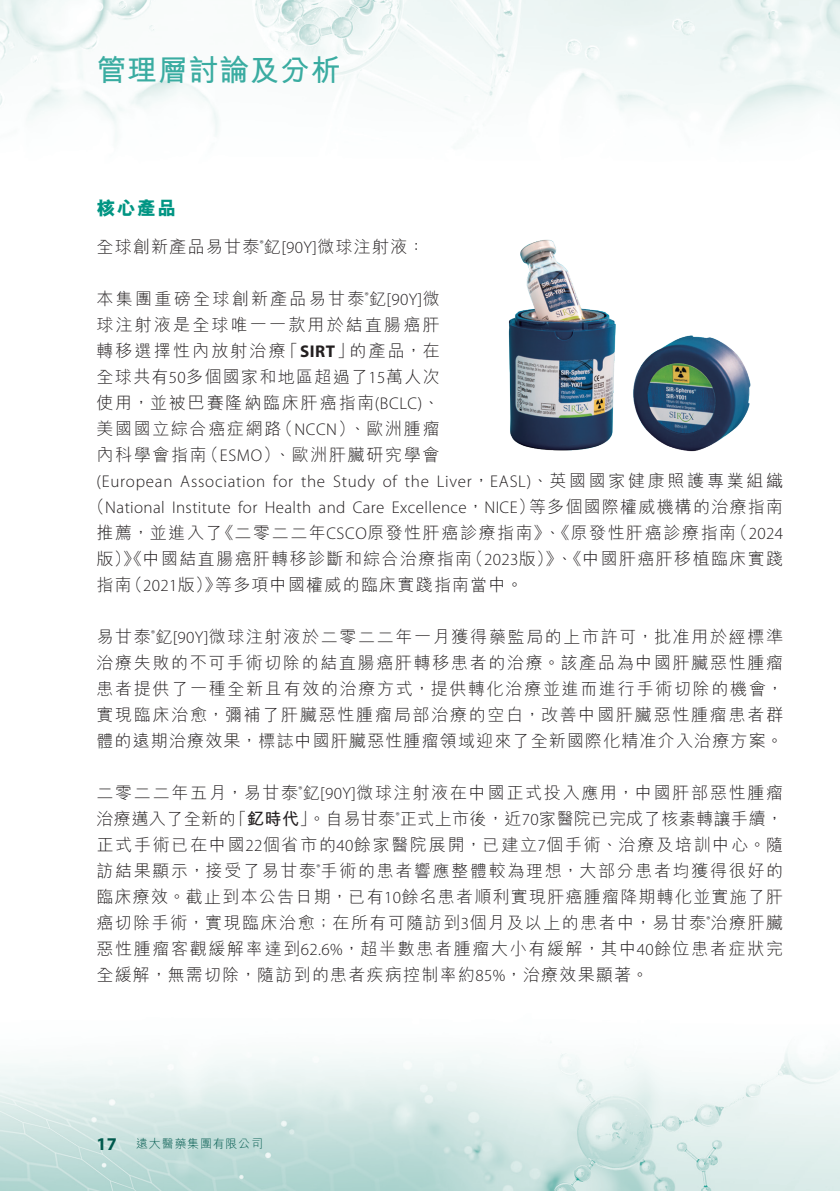
<style>
.page{position:relative;width:840px;height:1191px;background:#fff}
.page>*{position:absolute;margin:0;border:0;box-sizing:border-box;transform-origin:0 0}
.t1{font:700 30px "M Hei HK";letter-spacing:.02em;color:#3aaca1}
.t2{font:800 19px "M Hei HK";color:#009583}
.t3{font:700 18px "Myriad Pro";color:#00594d}
.t4{font:300 17px/26px "M Hei HK";letter-spacing:.095em;color:#231f20}
.t5{font:300 17px "Myriad Pro";letter-spacing:.02em;color:#231f20}
.t6{font:300 17px "M Hei HK";letter-spacing:.07em;color:#231f20}
.t7{font:300 17px/26px "M Hei HK";letter-spacing:.125em;color:#231f20;text-align:right}
.t8{font:300 17px "M Hei HK";letter-spacing:.025em;color:#231f20}
.t9{font:300 17px "M Hei HK";letter-spacing:.16em;color:#231f20}
.t10{font:300 17px "M Hei HK";letter-spacing:.075em;color:#231f20}
.t11{font:300 17px "M Hei HK";letter-spacing:.135em;color:#231f20}
.t12{font:300 17px "Myriad Pro";letter-spacing:.045em;color:#231f20}
.t13{font:700 17px "Myriad Pro";color:#231f20}
.t14{font:300 12px "M Hei HK";letter-spacing:.06em;color:#00594d}
.t15{font:300 10px "Myriad Pro";color:#231f20}
.s1{font-family:"Myriad Pro"}
.s2{font-family:"M Hei HK";font-weight:300}
.s3{font-family:"M Hei HK"}
.s4{font-weight:700}
</style>
<div class="page">
<img style="left:0;top:0;width:839px;height:1191px">
<img style="left:462px;top:230px;width:320px;height:230px">
<h1 class="t1" style="left:96px;top:48px;width:246px">管理層討論及分析</h1>
<p class="t2" style="left:96px;top:199px;width:81px">核心產品</p>
<p class="t6" style="left:96px;top:238px;width:329px">全球創新產品易甘泰釔 <span class="s1">90 ]Y</span> 微球注射液：</p>
<p class="t15" style="left:260px;top:238px;width:5px">R</p>
<p class="t5" style="left:281px;top:238px;width:6px">[</p>
<p class="t11" style="left:96px;top:290px;width:344px">本集團重磅全球創新產品易甘泰釔 <span class="s1">90</span> 微<span class="s1">] Y</span></p>
<p class="t15" style="left:365px;top:290px;width:5px">R</p>
<p class="t5" style="left:386px;top:290px;width:6px">[</p>
<p class="t7" style="left:96px;top:311px;width:344px">球注射液是全球唯一一款用於結直腸癌肝的產品，在</p>
<p class="t7" style="left:96px;top:337px;width:191px">轉移選擇性內放射治療</p>
<p class="t10" style="left:96px;top:368px;width:344px">全球共有<span class="s1">50</span>多個國家和地區超過了<span class="s1">15</span>萬人次</p>
<p class="t4" style="left:96px;top:389px;width:344px">使用，並被巴賽隆納臨床肝癌指南<span class="s1">(BCLC</span> 、<span class="s1">(</span></p>
<p class="t4" style="left:276px;top:415px;width:165px">（<span class="s1">NCCN</span>）、歐洲腫瘤</p>
<p class="t13" style="left:281px;top:340px;width:74px"><span class="s2">「</span>SIRT<span class="s2">」</span></p>
<p class="t4" style="left:202px;top:415px;width:239px;text-indent:-105px">美國國立綜合癌症網路<br>（<span class="s1">ESMO</span>）、歐洲肝臟研究學會</p>
<p class="t4" style="left:96px;top:441px;width:112px">內科學會指南</p>
<p class="t12" style="left:96px;top:472px;width:77px">(European</p>
<p class="t12" style="left:180px;top:472px;width:86px">Association</p>
<p class="t5" style="left:273px;top:472px;width:22px">for</p>
<p class="t5" style="left:301px;top:472px;width:26px">the</p>
<p class="t5" style="left:333px;top:472px;width:43px">Study</p>
<p class="t5" style="left:382px;top:472px;width:16px">of</p>
<p class="t5" style="left:404px;top:472px;width:26px">the</p>
<p class="t9" style="left:436px;top:472px;width:347px"><span class="s1">Liver</span>，<span class="s1">EASL)</span>、英國國家健康照護專業組織</p>
<p class="t5" style="left:88px;top:498px;width:448px"><span class="s3">（</span>National Institute for Health and Care Excellence<span class="s3">，</span>NICE<span class="s3">）</span></p>
<p class="t6" style="left:528px;top:498px;width:255px">等多個國際權威機構的治療指南</p>
<p class="t5" style="left:730px;top:524px;width:54px"><span class="s3">)</span>2024</p>
<p class="t4" style="left:217px;top:519px;width:520px">《二零二二年<span class="s1">CSCO</span>原發性肝癌診療指南》、《原發性肝癌診療指南</p>
<p class="t4" style="left:96px;top:519px;width:128px">推薦，並進入了</p>
<p class="t4" style="left:215px;top:545px;width:309px;text-indent:-119px">版）》《中國結直腸癌肝轉移診斷和綜合治療指南<br>等多項中國權威的臨床實踐指南當中。</p>
<p class="t4" style="left:466px;top:545px;width:318px">（<span class="s1">2023</span>版）》、《中國肝癌肝移植臨床實踐</p>
<p class="t4" style="left:126px;top:571px;width:97px">（<span class="s1">2021</span>版）》</p>
<p class="t4" style="left:96px;top:571px;width:37px">指南</p>
<p class="t4" style="left:96px;top:623px;width:687px">易甘泰釔 <span class="s1">90 ]Y</span> 微球注射液於二零二二年一月獲得藥監局的上市許可，批准用於經標準</p>
<p class="t15" style="left:151px;top:628px;width:5px">R</p>
<p class="t5" style="left:173px;top:628px;width:6px">[</p>
<p class="t4" style="left:96px;top:649px;width:688px;text-align:justify">治療失敗的不可手術切除的結直腸癌肝轉移患者的治療。該產品為中國肝臟惡性腫瘤患者提供了一種全新且有效的治療方式，提供轉化治療並進而進行手術切除的機會，實現臨床治愈，彌補了肝臟惡性腫瘤局部治療的空白，改善中國肝臟惡性腫瘤患者群體的遠期治療效果，標誌中國肝臟惡性腫瘤領域迎來了全新國際化精准介入治療方案。</p>
<p class="t15" style="left:298px;top:784px;width:5px">R</p>
<p class="t4" style="left:96px;top:779px;width:688px">二零二二年五月，易甘泰釔 <span class="s1">90 ]Y</span> 微球注射液在中國正式投入應用，中國肝部惡性腫瘤</p>
<p class="t5" style="left:320px;top:784px;width:6px">[</p>
<p class="t8" style="left:229px;top:810px;width:554px">「<span class="s4">釔時代</span>」。自易甘泰正式上市後，近<span class="s1">70</span>家醫院已完成了核素轉讓手續，</p>
<p class="t4" style="left:96px;top:805px;width:687px">治療邁入了全新的<br>正式手術已在中國<span class="s1">22</span>個省市的<span class="s1">40</span>餘家醫院展開，已建立<span class="s1">7</span>個手術、治療及培訓中心。隨</p>
<p class="t15" style="left:316px;top:862px;width:5px">R</p>
<p class="t15" style="left:395px;top:810px;width:5px">R</p>
<p class="t4" style="left:96px;top:857px;width:688px">訪結果顯示，接受了易甘泰手術的患者響應整體較為理想，大部分患者均獲得很好的臨床療效。截止到本公告日期，已有<span class="s1">10</span>餘名患者順利實現肝癌腫瘤降期轉化並實施了肝</p>
<p class="t15" style="left:706px;top:914px;width:5px">R</p>
<p class="t4" style="left:96px;top:909px;width:688px;text-align:justify">癌切除手術，實現臨床治愈；在所有可隨訪到<span class="s1">3</span>個月及以上的患者中，易甘泰治療肝臟惡性腫瘤客觀緩解率達到<span class="s1">62.6%</span>，超半數患者腫瘤大小有緩解，其中<span class="s1">40</span>餘位患者症狀完全緩解，無需切除，隨訪到的患者疾病控制率約<span class="s1">85%</span>，治療效果顯著。</p>
<p class="t3" style="left:96px;top:1132px;width:22px">17</p>
<p class="t14" style="left:136px;top:1137px;width:128px">遠大醫藥集團有限公司</p>
</div>
